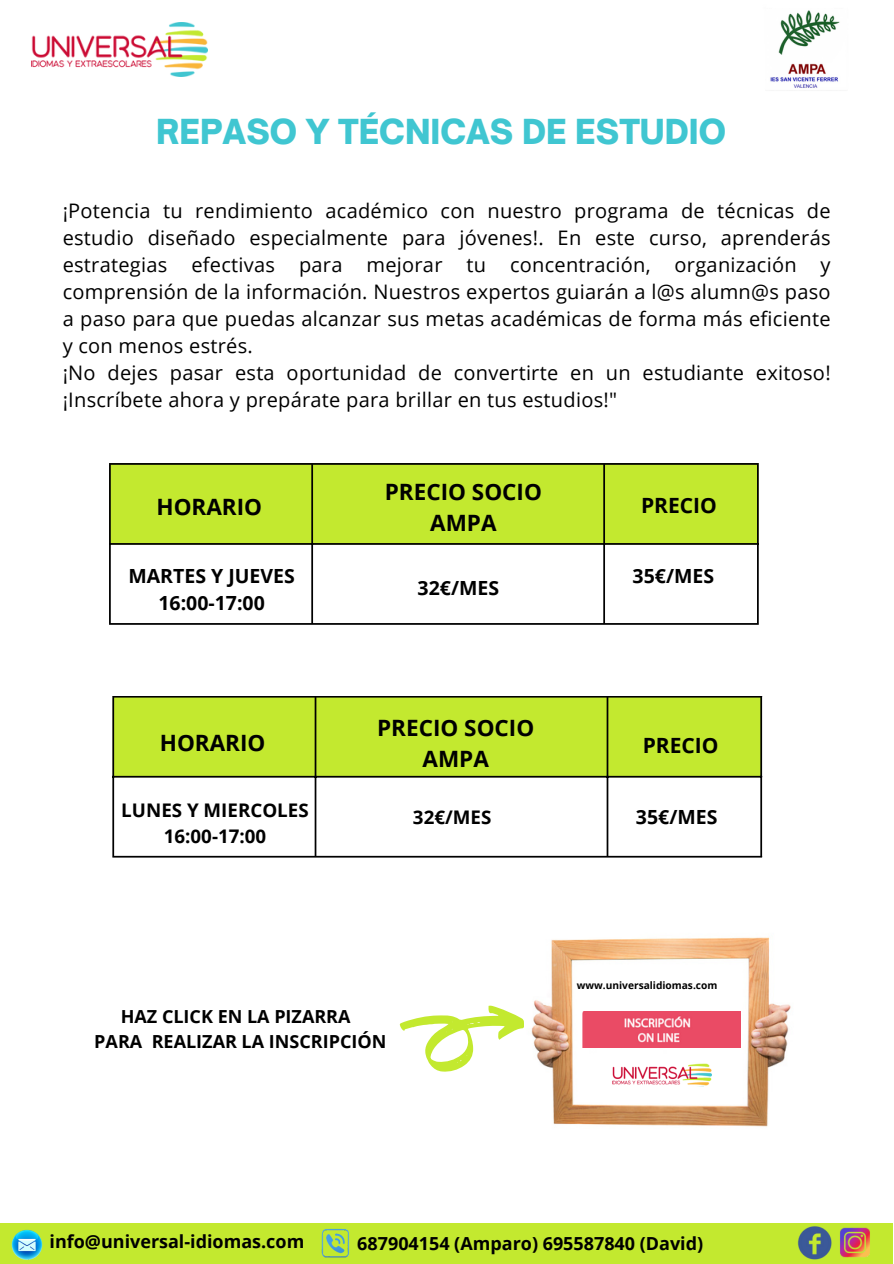
<style>
.page{position:relative;width:894px;height:1264px;background:#fff}
.page>*{position:absolute;margin:0;border:0;box-sizing:border-box;transform-origin:0 0}
.t1{font:900 33px "Open Sauce One";color:#40c6d1}
.t2{font:700 22.5px/30.3px "Open Sans";color:#000;text-align:center}
.t3{font:700 21px "Open Sans";color:#000}
.t4{font:19.95px/27px "Open Sans";letter-spacing:.015em;color:#000}
.t5{font:700 19.5px/27px "Open Sans";color:#000;text-align:center}
.t6{font:700 18.75px/25.8px "Open Sans";color:#000;text-align:center}
.t7{font:700 18px/24.8px "Open Sans";color:#000;text-align:center}
.t8{font:700 10.2px "Open Sans";color:#000}
</style>
<div class="page">
<div style="left:0;top:1223px;width:892px;height:40px;background:#c3e92f"></div>
<img style="left:11px;top:1229px;width:32px;height:31px">
<img style="left:321px;top:1228px;width:29px;height:30px">
<img style="left:797px;top:1226px;width:35px;height:34px">
<img style="left:840px;top:1227px;width:30px;height:31px">
<img style="left:31px;top:22px;width:177px;height:54px">
<img style="left:770px;top:10px;width:70px;height:78px">
<img style="left:523px;top:937px;width:268px;height:190px">
<img style="left:612px;top:1062px;width:99px;height:24px">
<img style="left:582px;top:1011px;width:158px;height:36px">
<svg style="left:399px;top:1005px;width:124px;height:66px"></svg>
<div style="left:111px;top:465px;width:645px;height:78px;background:#c3e92f"></div>
<hr style="left:109px;top:465px;width:2px;height:158px;background:#000">
<hr style="left:311px;top:465px;width:2px;height:158px;background:#000">
<hr style="left:603px;top:465px;width:2px;height:158px;background:#000">
<hr style="left:756px;top:465px;width:2px;height:158px;background:#000">
<hr style="left:109px;top:463px;width:649px;height:2px;background:#000">
<hr style="left:109px;top:543px;width:649px;height:2px;background:#000">
<hr style="left:109px;top:623px;width:649px;height:2px;background:#000">
<div style="left:114px;top:697px;width:646px;height:78px;background:#c3e92f"></div>
<hr style="left:112px;top:697px;width:2px;height:158px;background:#000">
<hr style="left:314px;top:697px;width:2px;height:158px;background:#000">
<hr style="left:606px;top:697px;width:2px;height:158px;background:#000">
<hr style="left:760px;top:697px;width:1px;height:158px;background:#000">
<hr style="left:112px;top:696px;width:649px;height:1px;background:#000">
<hr style="left:112px;top:775px;width:649px;height:2px;background:#000">
<hr style="left:112px;top:855px;width:649px;height:2px;background:#000">
<p class="t1" style="left:156px;top:111px;width:571px">REPASO Y TÉCNICAS DE ESTUDIO</p>
<p class="t4" style="left:63px;top:196px;width:769px">¡Potencia tu rendimiento académico con nuestro programa de técnicas de estudio diseñado especialmente para jóvenes!. En este curso, aprenderás estrategias efectivas para mejorar tu concentración, organización y comprensión de la información. Nuestros expertos guiarán a l@s alumn@s paso a paso para que puedas alcanzar sus metas académicas de forma más eficiente y con menos estrés.<br>¡No dejes pasar esta oportunidad de convertirte en un estudiante exitoso! ¡Inscríbete ahora y prepárate para brillar en tus estudios!"</p>
<h3 class="t2" style="left:156px;top:491px;width:107px">HORARIO</h3>
<h3 class="t2" style="left:385px;top:476px;width:158px">PRECIO SOCIO<br>AMPA</h3>
<p class="t3" style="left:641px;top:490px;width:77px">PRECIO</p>
<h2 class="t5" style="left:128px;top:562px;width:168px">MARTES Y JUEVES<br>16:00-17:00</h2>
<h3 class="t5" style="left:632px;top:562px;width:83px">35€/MES</h3>
<h2 class="t5" style="left:417px;top:574px;width:83px">32€/MES</h2>
<p class="t2" style="left:160px;top:727px;width:107px">HORARIO</p>
<p class="t6" style="left:121px;top:797px;width:189px">LUNES Y MIERCOLES<br>16:00-17:00</p>
<p class="t2" style="left:377px;top:712px;width:158px">PRECIO SOCIO<br>AMPA</p>
<p class="t3" style="left:642px;top:731px;width:77px">PRECIO</p>
<h5 class="t6" style="left:413px;top:803px;width:80px">32€/MES</h5>
<p class="t5" style="left:635px;top:802px;width:83px">35€/MES</p>
<p class="t8" style="left:576px;top:977px;width:142px">www.universalidiomas.com</p>
<h2 class="t7" style="left:94px;top:1003px;width:293px">HAZ CLICK EN LA PIZARRA<br>PARA REALIZAR LA INSCRIPCIÓN</h2>
<h2 class="t7" style="left:49px;top:1228px;width:256px">info@universal-idiomas.com</h2>
<h3 class="t7" style="left:357px;top:1230px;width:347px">687904154 (Amparo) 695587840 (David)</h3>
</div>
